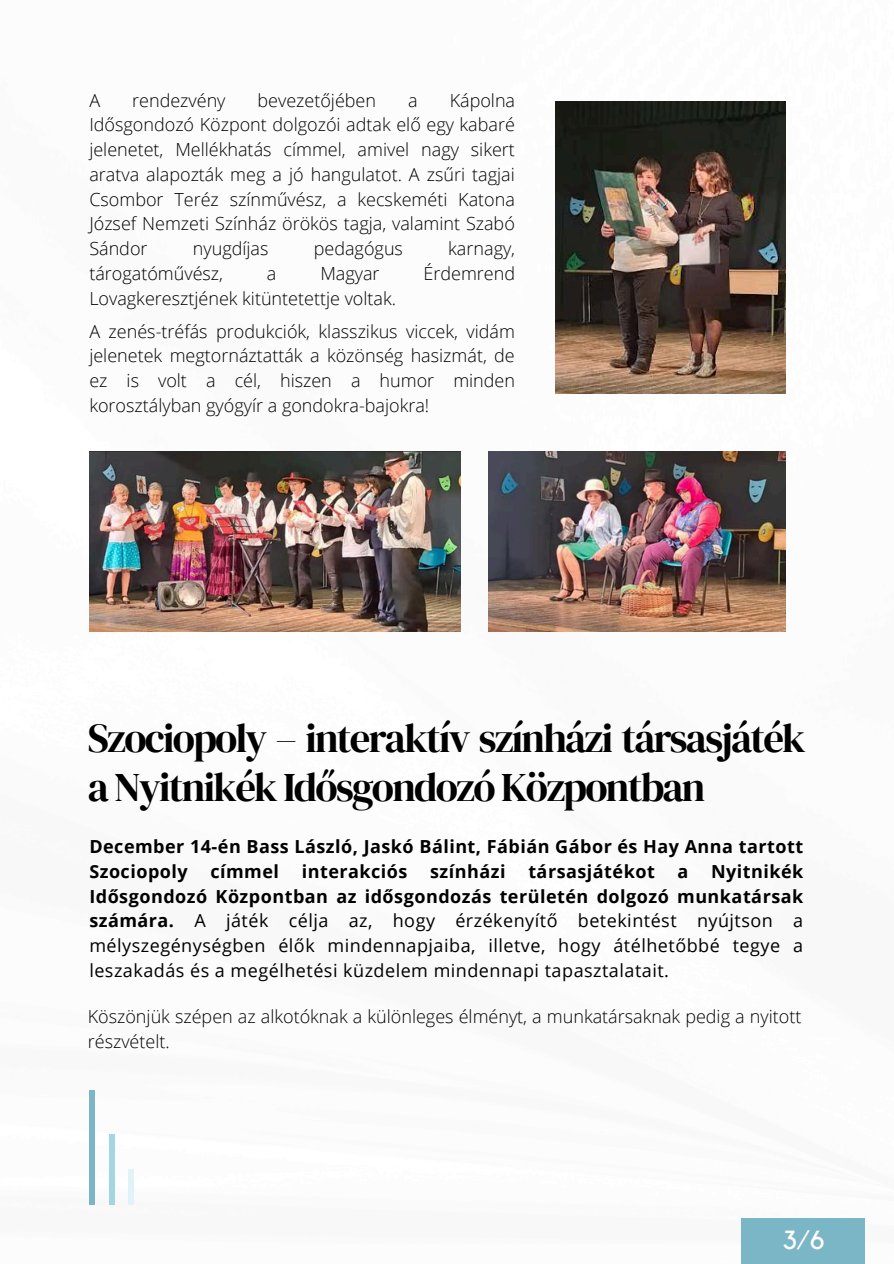
<style>
.page{position:relative;width:894px;height:1264px;background:#fff}
.page>*{position:absolute;margin:0;border:0;box-sizing:border-box;transform-origin:0 0}
.t1{font:40.65px/48.3px "DM Serif Display";letter-spacing:-.04em;color:#000}
.t2{font:26.1px "Kollektif";color:#fff}
.t3{font:300 18px/24.8px "Open Sans";color:#000;text-align:justify}
.t4{font:18px/24.8px "Open Sans";letter-spacing:.025em;color:#000;text-align:justify}
.t5{font:700 18px/24.8px "Open Sans";letter-spacing:.025em;color:#000}
.s1{font-weight:700}
</style>
<div class="page">
<div style="left:740px;top:1218px;width:124px;height:45px;background:#7bb6c6"></div>
<img style="left:89px;top:451px;width:372px;height:180px">
<img style="left:488px;top:451px;width:296px;height:180px">
<img style="left:555px;top:102px;width:229px;height:291px">
<div style="left:89px;top:1090px;width:6px;height:115px;background:#7bb6c6"></div>
<div style="left:109px;top:1134px;width:5px;height:71px;background:#a4d5e2"></div>
<div style="left:128px;top:1169px;width:6px;height:36px;background:#e0f3f9"></div>
<p class="t3" style="left:89px;top:87px;width:427px;text-indent:360px">Kápolna Idősgondozó Központ dolgozói adtak elő egy kabaré jelenetet, Mellékhatás címmel, amivel nagy sikert aratva alapozták meg a jó hangulatot. A zsűri tagjai Csombor Teréz színművész, a kecskeméti Katona József Nemzeti Színház örökös tagja, valamint Szabó Sándor</p>
<p class="t3" style="left:89px;top:87px;width:12px">A</p>
<p class="t3" style="left:132px;top:87px;width:95px">rendezvény</p>
<p class="t3" style="left:257px;top:87px;width:120px">bevezetőjében</p>
<p class="t3" style="left:408px;top:87px;width:11px">a</p>
<p class="t3" style="left:193px;top:236px;width:77px">nyugdíjas</p>
<p class="t3" style="left:314px;top:236px;width:91px">pedagógus</p>
<p class="t3" style="left:448px;top:236px;width:68px">karnagy,</p>
<p class="t3" style="left:89px;top:261px;width:135px">tárogatóművész,</p>
<p class="t3" style="left:267px;top:261px;width:11px">a</p>
<p class="t3" style="left:320px;top:261px;width:61px">Magyar</p>
<p class="t3" style="left:423px;top:261px;width:93px">Érdemrend</p>
<p class="t3" style="left:89px;top:285px;width:308px">Lovagkeresztjének kitüntetettje voltak.</p>
<p class="t3" style="left:89px;top:318px;width:427px">A zenés-tréfás produkciók, klasszikus viccek, vidám jelenetek megtornáztatták a közönség hasizmát, de ez is volt a cél, hiszen a humor minden korosztályban gyógyír a gondokra-bajokra!</p>
<p class="t1" style="left:88px;top:714px;width:719px">Szociopoly – interaktív színházi társasjáték a Nyitnikék Idősgondozó Központban</p>
<p class="t5" style="left:89px;top:833px;width:715px">December 14-én Bass László, Jaskó Bálint, Fábián Gábor és Hay Anna tartott<br>Szociopoly</p>
<p class="t4" style="left:89px;top:858px;width:715px;text-indent:621px"><span class="s1">Nyitnikék Idősgondozó Központban az idősgondozás területén dolgozó munkatársak számára.</span> A játék célja az, hogy érzékenyítő betekintést nyújtson a mélyszegénységben élők mindennapjaiba, illetve, hogy átélhetőbbé tegye a leszakadás és a megélhetési küzdelem mindennapi tapasztalatait.</p>
<p class="t5" style="left:210px;top:858px;width:70px">címmel</p>
<p class="t5" style="left:302px;top:858px;width:107px">interakciós</p>
<p class="t5" style="left:430px;top:858px;width:77px">színházi</p>
<p class="t5" style="left:528px;top:858px;width:128px">társasjátékot</p>
<p class="t5" style="left:677px;top:858px;width:12px">a</p>
<h1 class="t3" style="left:88px;top:1003px;width:715px">Köszönjük szépen az alkotóknak a különleges élményt, a munkatársaknak pedig a nyitott részvételt.</h1>
<p class="t2" style="left:782px;top:1227px;width:43px">3/6</p>
</div>
